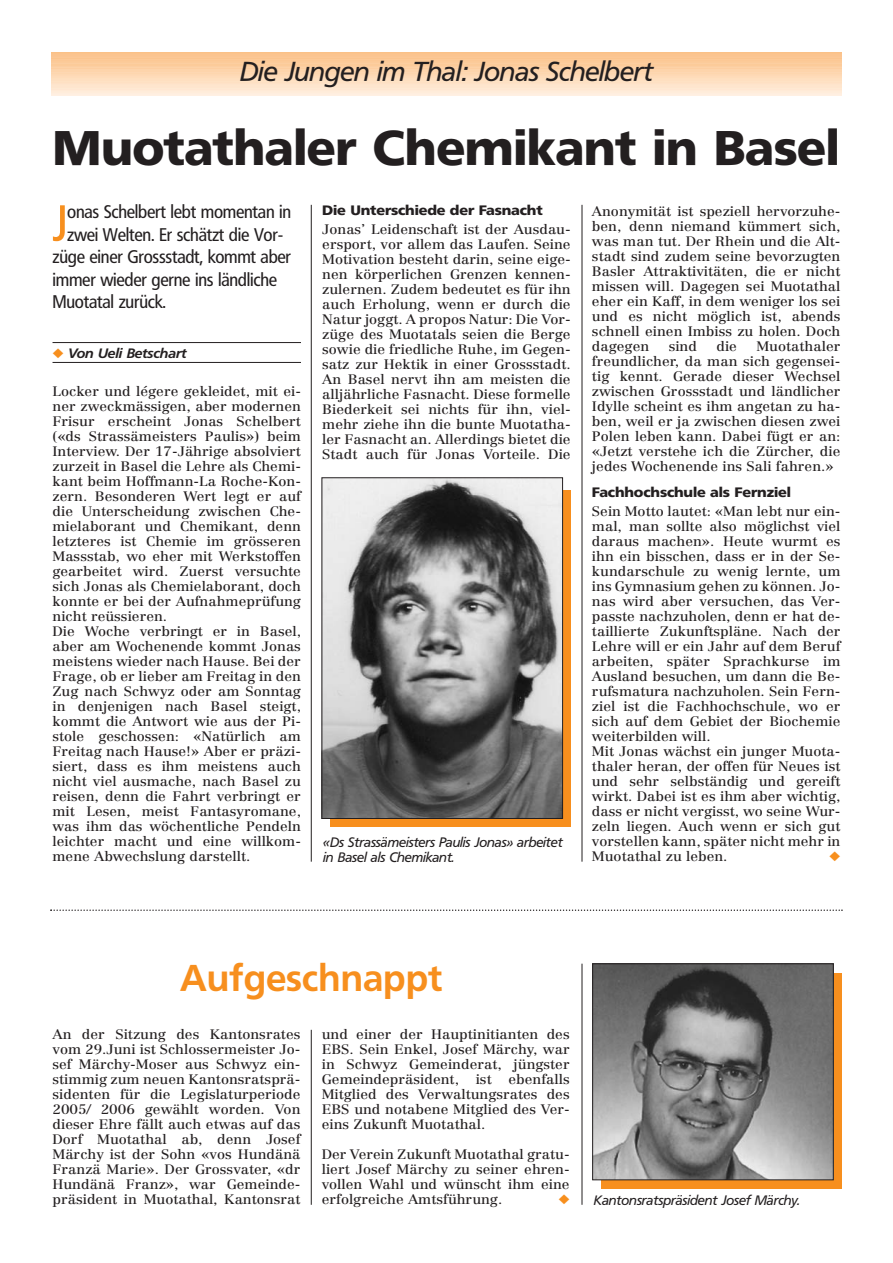
<style>
.page{position:relative;width:893px;height:1263px;background:#fff}
.page>*{position:absolute;margin:0;border:0;box-sizing:border-box;transform-origin:0 0}
.t1{font:condensed 49.8px "FR23";color:#f78f1e;scale:1.05 1}
.t2{font:700 48px "FR23";color:#231f20}
.t3{font:500 36.9px "FR23";letter-spacing:.015em;color:#f78f1e}
.t4{font:italic 27px "FR23";color:#231f20}
.t5{font:condensed 18px "FR23";color:#231f20;scale:1.05 1}
.t6{font:13.5px/15px "Centennial";color:#231f20;text-align:justify;scale:1.07 1}
.t7{font:italic 13.5px/15px "FR23";color:#231f20}
.t8{font:700 13.5px "FR23";color:#231f20;scale:1.07 1}
.t9{font:italic 500 13.5px "FR23";color:#231f20;scale:1.07 1}
.s1{color:#f78f1e}
</style>
<div class="page">
<hr style="left:51px;top:94px;width:791px;height:2px;background:#ffecda">
<hr style="left:51px;top:92px;width:791px;height:2px;background:#ffead4">
<hr style="left:51px;top:90px;width:791px;height:2px;background:#ffe6ce">
<hr style="left:51px;top:89px;width:791px;height:2px;background:#ffe4ca">
<hr style="left:51px;top:87px;width:791px;height:2px;background:#fee2c5">
<hr style="left:51px;top:85px;width:791px;height:2px;background:#fedfbf">
<hr style="left:51px;top:83px;width:791px;height:2px;background:#fedcba">
<hr style="left:51px;top:82px;width:791px;height:2px;background:#fedab6">
<hr style="left:51px;top:80px;width:791px;height:2px;background:#fed8b1">
<hr style="left:51px;top:78px;width:791px;height:2px;background:#fed5ab">
<hr style="left:51px;top:76px;width:791px;height:2px;background:#fed2a5">
<hr style="left:51px;top:74px;width:791px;height:2px;background:#fed0a0">
<hr style="left:51px;top:73px;width:791px;height:2px;background:#fdcd9c">
<hr style="left:51px;top:71px;width:791px;height:2px;background:#fdcb97">
<hr style="left:51px;top:69px;width:791px;height:2px;background:#fdc892">
<hr style="left:51px;top:67px;width:791px;height:2px;background:#fdc58c">
<hr style="left:51px;top:65px;width:791px;height:2px;background:#fdc287">
<hr style="left:51px;top:63px;width:791px;height:2px;background:#fcbf82">
<hr style="left:51px;top:61px;width:791px;height:2px;background:#fcbc7c">
<hr style="left:51px;top:59px;width:791px;height:2px;background:#fcba78">
<hr style="left:51px;top:58px;width:791px;height:2px;background:#fcb874">
<hr style="left:51px;top:56px;width:791px;height:2px;background:#fbb570">
<hr style="left:51px;top:54px;width:791px;height:2px;background:#fbb26a">
<hr style="left:51px;top:52px;width:791px;height:2px;background:#fbb065">
<hr style="left:53px;top:342px;width:248px;height:1px;background:#231f20">
<hr style="left:53px;top:362px;width:248px;height:1px;background:#231f20">
<div style="left:330px;top:490px;width:241px;height:337px;background:#f78f1e"></div>
<img style="left:324px;top:480px;width:237px;height:337px">
<div style="left:322px;top:478px;width:241px;height:341px;border:1px solid #231f20"></div>
<div style="left:601px;top:973px;width:241px;height:215px;background:#f78f1e"></div>
<img style="left:594px;top:966px;width:237px;height:212px">
<div style="left:592px;top:964px;width:241px;height:216px;border:1px solid #231f20"></div>
<svg style="left:50px;top:909px;width:793px;height:2px"></svg>
<hr style="left:311px;top:205px;width:1px;height:657px;background:#231f20">
<hr style="left:582px;top:205px;width:1px;height:657px;background:#231f20">
<hr style="left:311px;top:1030px;width:1px;height:175px;background:#231f20">
<hr style="left:582px;top:964px;width:1px;height:241px;background:#231f20">
<h3 class="t4" style="left:240px;top:60px;width:414px">Die Jungen im Thal: Jonas Schelbert</h3>
<h2 class="t2" style="left:53px;top:129px;width:788px">Muotathaler Chemikant in Basel</h2>
<h1 class="t1" style="left:53px;top:203px;width:16px">J</h1>
<h3 class="t5" style="left:67px;top:204px;width:215px">onas Schelbert lebt momentan in</h3>
<h3 class="t5" style="left:67px;top:227px;width:207px">zwei Welten. Er schätzt die Vor-</h3>
<h3 class="t5" style="left:53px;top:249px;width:229px">züge einer Grossstadt, kommt aber</h3>
<h3 class="t5" style="left:53px;top:272px;width:215px">immer wieder gerne ins ländliche</h3>
<h3 class="t5" style="left:53px;top:294px;width:109px">Muotatal zurück.</h3>
<p class="t9" style="left:53px;top:348px;width:127px"><span class="s1">◆</span> Von Ueli Betschart</p>
<p class="t6" style="left:53px;top:385px;width:234px;text-align:left">Locker und légere gekleidet, mit ei&shy;ner zweckmässigen, aber modernen Frisur erscheint Jonas Schelbert («ds Strassämeisters Paulis») beim Interview. Der 17-Jährige absolviert zurzeit in Basel die Lehre als Chemi&shy;kant beim Hoffmann-La Roche-Kon&shy;zern. Besonderen Wert legt er auf die Unterscheidung zwischen Che&shy;mielaborant und Chemikant, denn letzteres ist Chemie im grösseren Massstab, wo eher mit Werkstoffen gearbeitet wird. Zuerst versuchte sich Jonas als Chemielaborant, doch konnte er bei der Aufnahmeprüfung nicht reüssieren.<br>Die Woche verbringt er in Basel, aber am Wochenende kommt Jonas meistens wieder nach Hause. Bei der Frage, ob er lieber am Freitag in den Zug nach Schwyz oder am Sonntag in denjenigen nach Basel steigt, kommt die Antwort wie aus der Pi&shy;stole geschossen: «Natürlich am Freitag nach Hause!» Aber er präzi&shy;siert, dass es ihm meistens auch nicht viel ausmache, nach Basel zu reisen, denn die Fahrt verbringt er mit Lesen, meist Fantasyromane, was ihm das wöchentliche Pendeln leichter macht und eine willkom&shy;mene Abwechslung darstellt.</p>
<p class="t8" style="left:322px;top:205px;width:207px">Die Unterschiede der Fasnacht</p>
<p class="t6" style="left:322px;top:223px;width:234px">Jonas’ Leidenschaft ist der Ausdau&shy;ersport, vor allem das Laufen. Seine Motivation besteht darin, seine eige&shy;nen körperlichen Grenzen kennen&shy;zulernen. Zudem bedeutet es für ihn auch Erholung, wenn er durch die Natur joggt. A propos Natur: Die Vor&shy;züge des Muotatals seien die Berge sowie die friedliche Ruhe, im Gegen&shy;satz zur Hektik in einer Grossstadt.<br>An Basel nervt ihn am meisten die alljährliche Fasnacht. Diese formelle Biederkeit sei nichts für ihn, viel&shy;mehr ziehe ihn die bunte Muotatha&shy;ler Fasnacht an. Allerdings bietet die Stadt auch für Jonas Vorteile. Die</p>
<p class="t7" style="left:323px;top:835px;width:241px">«Ds Strassämeisters Paulis Jonas» arbeitet in Basel als Chemikant.</p>
<p class="t6" style="left:592px;top:205px;width:234px">Anonymität ist speziell hervorzuhe&shy;ben, denn niemand kümmert sich, was man tut. Der Rhein und die Alt&shy;stadt sind zudem seine bevorzugten Basler Attraktivitäten, die er nicht missen will. Dagegen sei Muotathal eher ein Kaff, in dem weniger los sei und es nicht möglich ist, abends schnell einen Imbiss zu holen. Doch dagegen</p>
<p class="t6" style="left:592px;top:340px;width:234px;text-indent:164px">Muotathaler freundlicher, da man sich gegensei&shy;tig kennt. Gerade dieser Wechsel zwischen Grossstadt und ländlicher Idylle scheint es ihm angetan zu ha&shy;ben, weil er ja zwischen diesen zwei Polen leben kann. Dabei fügt er an: «Jetzt verstehe ich die Zürcher, die jedes Wochenende ins Sali fahren.»</p>
<p class="t8" style="left:592px;top:487px;width:187px">Fachhochschule als Fernziel</p>
<p class="t6" style="left:592px;top:505px;width:234px;text-align:left">Sein Motto lautet: «Man lebt nur ein&shy;mal, man sollte also möglichst viel daraus machen». Heute wurmt es ihn ein bisschen, dass er in der Se&shy;kundarschule zu wenig lernte, um ins Gymnasium gehen zu können. Jo&shy;nas wird aber versuchen, das Ver&shy;passte nachzuholen, denn er hat de&shy;taillierte Zukunftspläne. Nach der Lehre will er ein Jahr auf dem Beruf arbeiten, später Sprachkurse im Ausland besuchen, um dann die Be&shy;rufsmatura nachzuholen. Sein Fern&shy;ziel ist die Fachhochschule, wo er sich auf dem Gebiet der Biochemie weiterbilden will.<br>Mit Jonas wächst ein junger Muota&shy;thaler heran, der offen für Neues ist und sehr selbständig und gereift wirkt. Dabei ist es ihm aber wichtig, dass er nicht vergisst, wo seine Wur&shy;zeln liegen. Auch wenn er sich gut vorstellen kann, später nicht mehr in Muotathal zu leben.</p>
<p class="t6" style="left:669px;top:340px;width:28px">sind</p>
<p class="t6" style="left:716px;top:340px;width:21px">die</p>
<h3 class="t3" style="left:180px;top:963px;width:263px">Aufgeschnappt</h3>
<p class="t6" style="left:53px;top:1028px;width:233px">An der Sitzung des Kantonsrates vom 29.Juni ist Schlossermeister Jo&shy;sef Märchy-Moser aus Schwyz ein&shy;stimmig zum neuen Kantonsratsprä&shy;sidenten für die Legislaturperiode 2005/ 2006 gewählt worden. Von dieser Ehre fällt auch etwas auf das Dorf Muotathal ab, denn Josef Märchy ist der Sohn «vos Hundänä Franzä Marie». Der Grossvater, «dr Hundänä Franz», war Gemeinde&shy;präsident in Muotathal, Kantonsrat</p>
<p class="t6" style="left:322px;top:1028px;width:233px">und einer der Hauptinitianten des EBS. Sein Enkel, Josef Märchy, war in Schwyz Gemeinderat, jüngster Gemeindepräsident, ist ebenfalls Mitglied des Verwaltungsrates des EBS und notabene Mitglied des Ver&shy;eins Zukunft Muotathal.</p>
<p class="t6" style="left:322px;top:1148px;width:233px">Der Verein Zukunft Muotathal gratu&shy;liert Josef Märchy zu seiner ehren&shy;vollen Wahl und wünscht ihm eine erfolgreiche Amtsführung.</p>
<p class="t7" style="left:594px;top:1193px;width:207px">Kantonsratspräsident Josef Märchy.</p>
</div>
